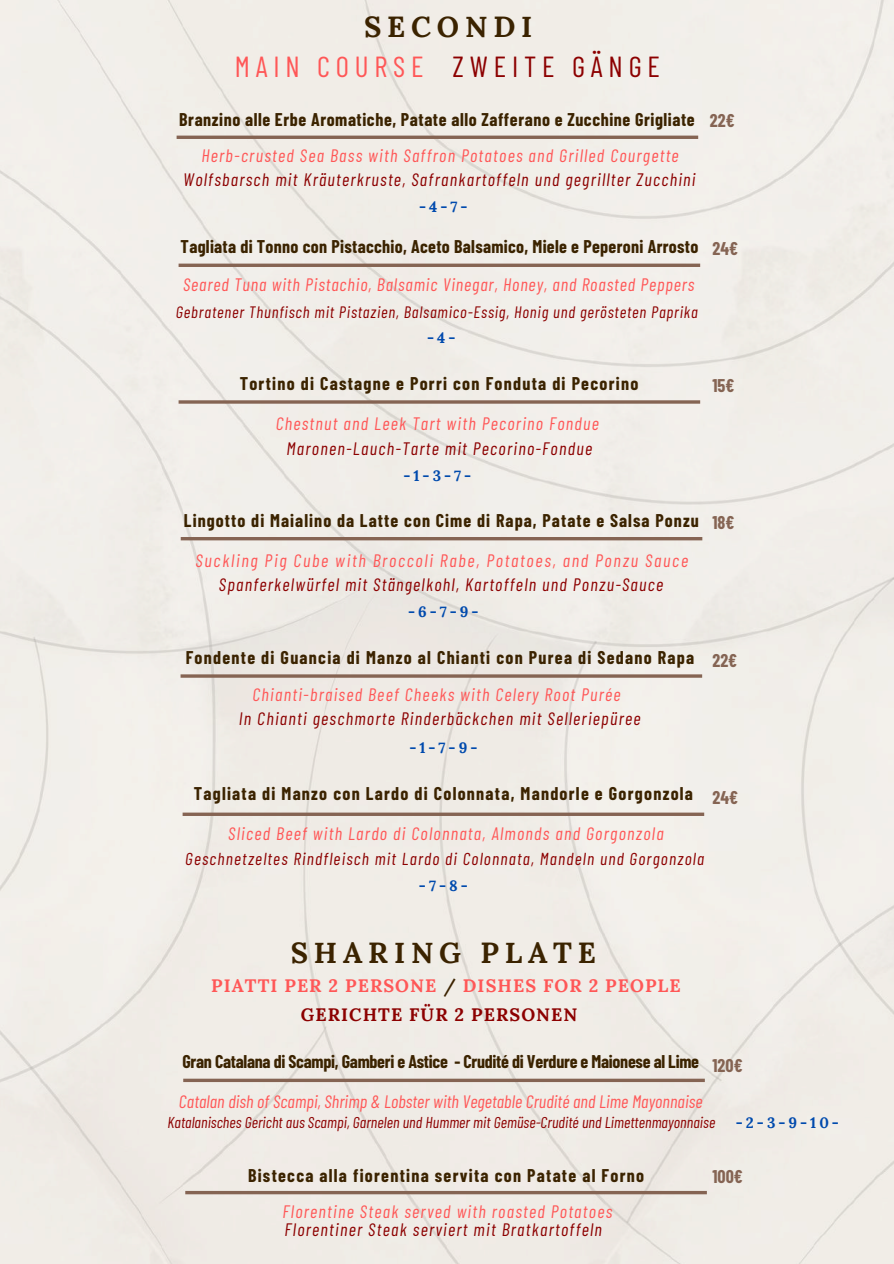
<style>
.page{position:relative;width:894px;height:1264px;background:#fff}
.page>*{position:absolute;margin:0;border:0;box-sizing:border-box;transform-origin:0 0}
.t1{font:28.95px "Barlow Condensed";letter-spacing:.2em;color:#8c0000}
.t2{font:700 28.95px "Lora";letter-spacing:.2em;color:#3b2300}
.t3{font:700 18px "Barlow Condensed";letter-spacing:.06em;color:#3b2300}
.t4{font:italic 18px "Barlow Condensed";letter-spacing:.07em;color:#8c0000}
.t5{font:italic 18px "Barlow Condensed";letter-spacing:.07em;color:#ff5757}
.t6{font:italic 18px "Barlow Condensed";letter-spacing:.005em;color:#ff5757}
.t7{font:700 18px "Barlow Condensed";letter-spacing:-.015em;color:#3b2300}
.t8{font:700 18px "Barlow Condensed";letter-spacing:.015em;color:#3b2300}
.t9{font:700 18px "Barlow Condensed";letter-spacing:.03em;color:#3b2300}
.t10{font:italic 18px "Barlow Condensed";letter-spacing:.05em;color:#ff5757}
.t11{font:italic 18px "Barlow Condensed";letter-spacing:.095em;color:#ff5757}
.t12{font:700 18px "Lora";letter-spacing:.06em;color:#ff5757}
.t13{font:700 18px "Barlow Condensed";color:#856453}
.t14{font:700 18px "Lora";letter-spacing:.06em;color:#8c0000}
.t15{font:italic 17.25px "Barlow Condensed";letter-spacing:.07em;color:#8c0000}
.t16{font:italic 16.5px "Barlow Condensed";letter-spacing:.05em;color:#8c0000}
.t17{font:italic 15.75px "Barlow Condensed";letter-spacing:.005em;color:#8c0000}
.t18{font:700 15px "Lora";color:#004aad}
.s1{color:#ff5757}
.s2{color:#3b2300}
</style>
<div class="page">
<div style="left:0;top:0;width:893px;height:1263px;background:#f1ede7"></div>
<hr style="left:176px;top:136px;width:522px;height:3px;background:#856453">
<svg style="left:178px;top:263px;width:522px;height:4px;background:#957869"></svg>
<hr style="left:178px;top:400px;width:522px;height:3px;background:#856453">
<hr style="left:181px;top:537px;width:521px;height:3px;background:#856453">
<hr style="left:180px;top:674px;width:522px;height:3px;background:#856453">
<svg style="left:182px;top:812px;width:522px;height:4px;background:#957869"></svg>
<svg style="left:183px;top:1078px;width:521px;height:4px;background:#977b6b"></svg>
<svg style="left:185px;top:1190px;width:521px;height:4px;background:#9d8374"></svg>
<h1 class="t2" style="left:364px;top:8px;width:170px">SECONDI</h1>
<h1 class="t1" style="left:235px;top:48px;width:426px"><span class="s1">MAIN COURSE</span> ZWEITE GÄNGE</h1>
<p class="t9" style="left:179px;top:108px;width:517px">Branzino alle Erbe Aromatiche, Patate allo Zafferano e Zucchine Grigliate</p>
<p class="t5" style="left:201px;top:144px;width:479px">Herb-crusted Sea Bass with Saffron Potatoes and Grilled Courgette</p>
<p class="t4" style="left:183px;top:168px;width:513px">Wolfsbarsch mit Kräuterkruste, Safrankartoffeln und gegrillter Zucchini</p>
<p class="t18" style="left:419px;top:197px;width:50px">-4-7-</p>
<p class="t8" style="left:180px;top:235px;width:519px">Tagliata di Tonno con Pistacchio, Aceto Balsamico, Miele e Peperoni Arrosto</p>
<p class="t10" style="left:183px;top:273px;width:512px">Seared Tuna with Pistachio, Balsamic Vinegar, Honey, and Roasted Peppers</p>
<p class="t16" style="left:176px;top:301px;width:523px">Gebratener Thunfisch mit Pistazien, Balsamico-Essig, Honig und gerösteten Paprika</p>
<p class="t18" style="left:427px;top:328px;width:30px">-4-</p>
<p class="t3" style="left:240px;top:371px;width:400px">Tortino di Castagne e Porri con Fonduta di Pecorino</p>
<p class="t5" style="left:275px;top:411px;width:325px">Chestnut and Leek Tart with Pecorino Fondue</p>
<p class="t4" style="left:286px;top:437px;width:307px">Maronen-Lauch-Tarte mit Pecorino-Fondue</p>
<p class="t18" style="left:403px;top:465px;width:69px">-1-3-7-</p>
<p class="t3" style="left:184px;top:509px;width:516px">Lingotto di Maialino da Latte con Cime di Rapa, Patate e Salsa Ponzu</p>
<p class="t11" style="left:195px;top:548px;width:494px">Suckling Pig Cube with Broccoli Rabe, Potatoes, and Ponzu Sauce</p>
<p class="t4" style="left:219px;top:572px;width:446px">Spanferkelwürfel mit Stängelkohl, Kartoffeln und Ponzu-Sauce</p>
<p class="t18" style="left:408px;top:602px;width:72px">-6-7-9-</p>
<p class="t3" style="left:186px;top:645px;width:510px">Fondente di Guancia di Manzo al Chianti con Purea di Sedano Rapa</p>
<p class="t5" style="left:252px;top:682px;width:369px">Chianti-braised Beef Cheeks with Celery Root Purée</p>
<p class="t4" style="left:239px;top:707px;width:403px">In Chianti geschmorte Rinderbäckchen mit Selleriepüree</p>
<p class="t18" style="left:409px;top:737px;width:70px">-1-7-9-</p>
<p class="t3" style="left:194px;top:782px;width:500px">Tagliata di Manzo con Lardo di Colonnata, Mandorle e Gorgonzola</p>
<p class="t5" style="left:228px;top:822px;width:437px">Sliced Beef with Lardo di Colonnata, Almonds and Gorgonzola</p>
<p class="t13" style="left:709px;top:109px;width:26px">22€</p>
<p class="t13" style="left:712px;top:237px;width:27px">24€</p>
<p class="t13" style="left:712px;top:374px;width:24px">15€</p>
<p class="t13" style="left:712px;top:511px;width:24px">18€</p>
<p class="t13" style="left:712px;top:649px;width:26px">22€</p>
<p class="t13" style="left:712px;top:786px;width:27px">24€</p>
<p class="t15" style="left:185px;top:847px;width:520px">Geschnetzeltes Rindfleisch mit Lardo di Colonnata, Mandeln und Gorgonzola</p>
<p class="t18" style="left:419px;top:876px;width:50px">-7-8-</p>
<h1 class="t2" style="left:291px;top:933px;width:307px">SHARING PLATE</h1>
<p class="t12" style="left:211px;top:973px;width:471px">PIATTI PER 2 PERSONE <span class="s2">/</span> DISHES FOR 2 PEOPLE</p>
<p class="t14" style="left:300px;top:1002px;width:278px">GERICHTE FÜR 2 PERSONEN</p>
<p class="t7" style="left:182px;top:1049px;width:518px">Gran Catalana di Scampi, Gamberi e Astice - Crudité di Verdure e Maionese al Lime</p>
<p class="t6" style="left:179px;top:1090px;width:525px">Catalan dish of Scampi, Shrimp &amp; Lobster with Vegetable Crudité and Lime Mayonnaise</p>
<p class="t13" style="left:712px;top:1053px;width:32px">120€</p>
<p class="t17" style="left:167px;top:1112px;width:549px">Katalanisches Gericht aus Scampi, Garnelen und Hummer mit Gemüse-Crudité und Limettenmayonnaise</p>
<p class="t18" style="left:735px;top:1112px;width:104px">-2-3-9-10-</p>
<p class="t3" style="left:248px;top:1164px;width:397px">Bistecca alla fiorentina servita con Patate al Forno</p>
<p class="t5" style="left:282px;top:1199px;width:331px">Florentine Steak served with roasted Potatoes</p>
<p class="t4" style="left:284px;top:1218px;width:319px">Florentiner Steak serviert mit Bratkartoffeln</p>
<p class="t13" style="left:712px;top:1164px;width:32px">100€</p>
</div>
